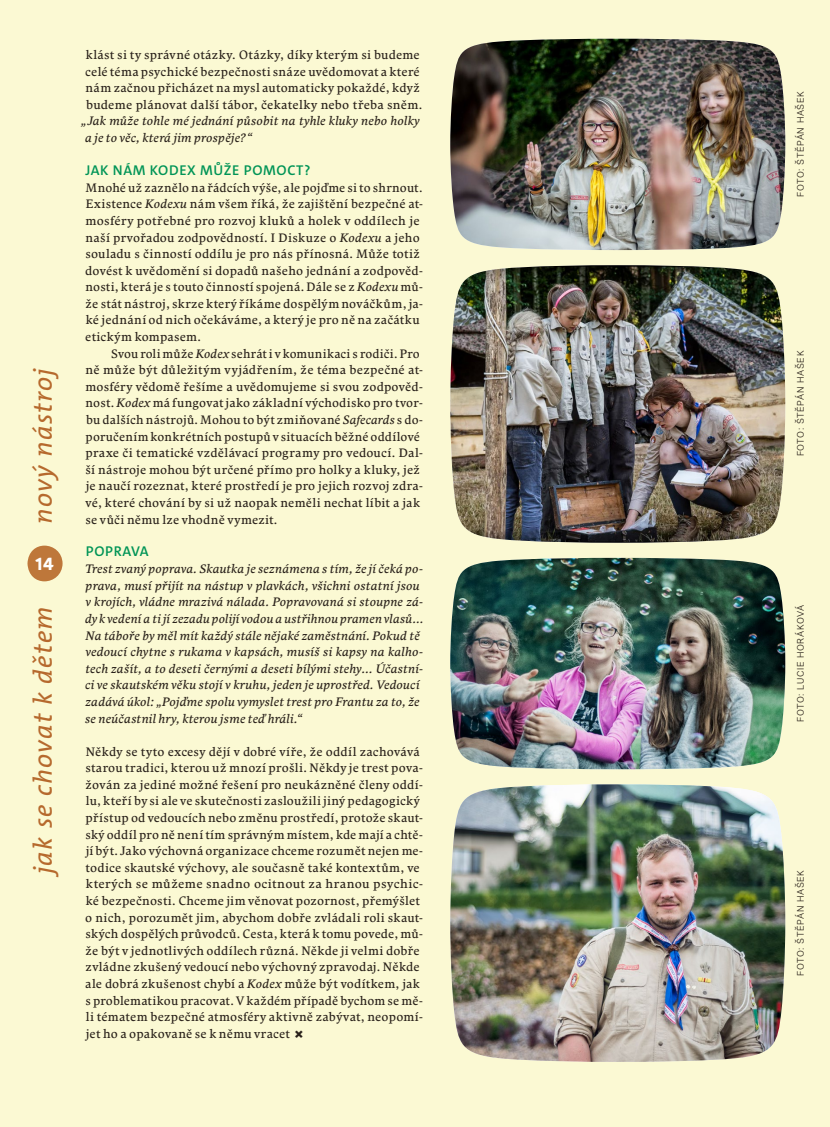
<style>
.page{position:relative;width:830px;height:1127px;background:#fff}
.page>*{position:absolute;margin:0;border:0;box-sizing:border-box;transform-origin:0 0}
.t1{font:italic 26.25px "The Mix C5";letter-spacing:.05em;color:#b6692d}
.t2{font:700 17.55px "SKAUT";color:#fff}
.t3{font:600 14.25px "The Mix C5";letter-spacing:.05em;color:#009456}
.t4{font:12.15px/16.6px "Comenia Serif";letter-spacing:.02em;color:#29211a}
.t5{font:italic 12.15px/16.6px "Comenia Serif";letter-spacing:.02em;color:#29211a}
.t6{font:9.45px "Urban Grotesk Re Bo";letter-spacing:.07em;color:#29211a}
.s1{font-style:italic}
.s2{font-family:"SKAUT";font-weight:700;font-size:16.5px}
</style>
<div class="page">
<div style="left:0;top:0;width:829px;height:1127px;background:#fbf9d3"></div>
<img style="left:450px;top:784px;width:334px;height:278px">
<img style="left:450px;top:265px;width:334px;height:278px">
<img style="left:450px;top:558px;width:334px;height:211px">
<img style="left:450px;top:39px;width:334px;height:211px">
<div style="left:27px;top:546px;width:36px;height:35px;background:#be773a;border-radius:50%"></div>
<h1 class="t1" style="left:26px;top:524px;width:161px;rotate:-90deg">nový nástroj</h1>
<h2 class="t2" style="left:35px;top:553px;width:20px">14</h2>
<h1 class="t1" style="left:26px;top:874px;width:269px;rotate:-90deg">jak se chovat k dětem</h1>
<p class="t4" style="left:85px;top:46px;width:338px">klást si ty správné otázky. Otázky, díky kterým si budeme celé téma psychické bezpečnosti snáze uvědomovat a které nám začnou přicházet na mysl automaticky pokaždé, když budeme plánovat další tábor, čekatelky nebo třeba sněm.</p>
<p class="t5" style="left:85px;top:113px;width:336px;text-indent:-4px">„Jak může tohle mé jednání působit na tyhle kluky nebo holky a je to věc, která jim prospěje?“</p>
<p class="t3" style="left:85px;top:161px;width:227px">JAK NÁM KODEX MŮŽE POMOCT?</p>
<p class="t4" style="left:85px;top:179px;width:339px">Mnohé už zaznělo na řádcích výše, ale pojďme si to shrnout.<br>Existence <span class="s1">Kodexu</span> nám všem říká, že zajištění bezpečné at&shy;mosféry potřebné pro rozvoj kluků a holek v oddílech je naší prvořadou zodpovědností. I Diskuze o <span class="s1">Kodexu</span> a jeho souladu s činností oddílu je pro nás přínosná. Může totiž dovést k uvědomění si dopadů našeho jednání a zodpověd&shy;nosti, která je s touto činností spojená. Dále se z <span class="s1">Kodexu</span> mů&shy;že stát nástroj, skrze který říkáme dospělým nováčkům, ja&shy;ké jednání od nich očekáváme, a který je pro ně na začátku etickým kompasem.</p>
<p class="t4" style="left:85px;top:345px;width:339px;text-indent:26px">Svou roli může <span class="s1">Kodex</span> sehrát iv komunikaci s rodiči. Pro ně může být důležitým vyjádřením, že téma bezpečné at&shy;mosféry vědomě řešíme a uvědomujeme si svou zodpověd&shy;nost. <span class="s1">Kodex</span> má fungovat jako základní východisko pro tvor&shy;bu dalších nástrojů. Mohou to být zmiňované <span class="s1">Safecards</span> s do&shy;poručením konkrétních postupů v situacích běžné oddílové praxe či tematické vzdělávací programy pro vedoucí. Dal&shy;ší nástroje mohou být určené přímo pro holky a kluky, jež je naučí rozeznat, které prostředí je pro jejich rozvoj zdra&shy;vé, které chování by si už naopak neměli nechat líbit a jak se vůči němu lze vhodně vymezit.</p>
<p class="t3" style="left:86px;top:542px;width:64px">POPRAVA</p>
<p class="t5" style="left:85px;top:560px;width:340px">Trest zvaný poprava. Skautka je seznámena s tím, že jí čeká po&shy;prava, musí přijít na nástup v plavkách, všichni ostatní jsou v krojích, vládne mrazivá nálada. Popravovaná si stoupne zá&shy;dy k vedení a ti jí zezadu polijí vodou a ustřihnou pramen vlasů… Na táboře by měl mít každý stále nějaké zaměstnání. Pokud tě vedoucí chytne s rukama v kapsách, musíš si kapsy na kalho&shy;tech zašít, a to deseti černými a deseti bílými stehy… Účastní&shy;ci ve skautském věku stojí v kruhu, jeden je uprostřed. Vedoucí zadává úkol: „Pojďme spolu vymyslet trest pro Frantu za to, že se neúčastnil hry, kterou jsme teď hráli.“</p>
<p class="t4" style="left:85px;top:743px;width:339px">Někdy se tyto excesy dějí v dobré víře, že oddíl zachovává starou tradici, kterou už mnozí prošli. Někdy je trest pova&shy;žován za jediné možné řešení pro neukázněné členy oddí&shy;lu, kteří by si ale ve skutečnosti zasloužili jiný pedagogický přístup od vedoucích nebo změnu prostředí, protože skaut&shy;ský oddíl pro ně není tím správným místem, kde mají a chtě&shy;jí být. Jako výchovná organizace chceme rozumět nejen me&shy;todice skautské výchovy, ale současně také kontextům, ve kterých se můžeme snadno ocitnout za hranou psychic&shy;ké bezpečnosti. Chceme jim věnovat pozornost, přemýšlet o nich, porozumět jim, abychom dobře zvládali roli skaut&shy;ských dospělých průvodců. Cesta, která k tomu povede, mů&shy;že být v jednotlivých oddílech různá. Někde ji velmi dobře zvládne zkušený vedoucí nebo výchovný zpravodaj. Někde ale dobrá zkušenost chybí a <span class="s1">Kodex</span> může být vodítkem, jak s problematikou pracovat. V každém případě bychom se mě&shy;li tématem bezpečné atmosféry aktivně zabývat, neopomí&shy;jet ho a opakovaně se k němu vracet <span class="s2">×</span></p>
<p class="t6" style="left:794px;top:197px;width:107px;rotate:-90deg">FOTO: ŠTĚPÁN HAŠEK</p>
<p class="t6" style="left:794px;top:456px;width:107px;rotate:-90deg">FOTO: ŠTĚPÁN HAŠEK</p>
<p class="t6" style="left:794px;top:722px;width:119px;rotate:-90deg">FOTO: LUCIE HORÁKOVÁ</p>
<p class="t6" style="left:794px;top:975px;width:107px;rotate:-90deg">FOTO: ŠTĚPÁN HAŠEK</p>
</div>
